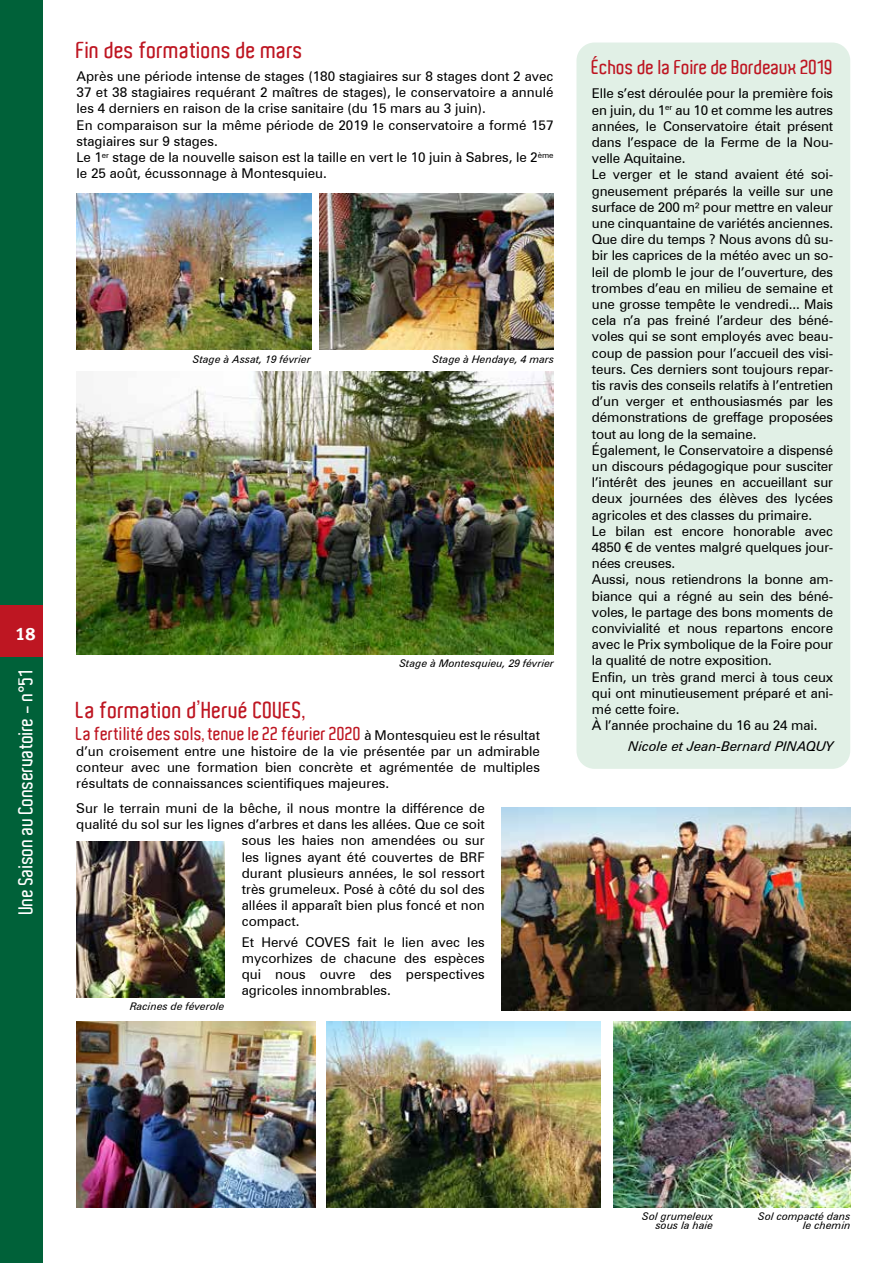
<style>
.page{position:relative;width:893px;height:1263px;background:#fff}
.page>*{position:absolute;margin:0;border:0;box-sizing:border-box;transform-origin:0 0}
.t1{font:600 22.5px "Aldo";letter-spacing:.01em;color:#be1622}
.t2{font:600 19.5px "Aldo";color:#fff}
.t3{font:600 19.5px "Aldo";color:#be1622}
.t4{font:600 18px "Aldo";letter-spacing:.01em;color:#be1622}
.t5{font:18px "Meta Bold CELF Roman";color:#fff}
.t6{font:13.5px/16.2px "Zurich BT";letter-spacing:-.01em;color:#000;text-align:justify}
.t7{font:italic 13.5px "Zurich BT";color:#000}
.t8{font:italic 10.5px/9px "Zurich BT";color:#000;text-align:right}
.s1{font-family:"Zurich BT";font-weight:400;font-size:13.5px;color:#000}
.s2{font-family:"Arial"}
</style>
<div class="page">
<div style="left:576px;top:43px;width:274px;height:726px;background:#e1f0e6;border-radius:18px"></div>
<img style="left:76px;top:1021px;width:239px;height:187px">
<img style="left:326px;top:1021px;width:274px;height:187px">
<img style="left:613px;top:1021px;width:237px;height:187px">
<img style="left:502px;top:808px;width:349px;height:202px">
<img style="left:76px;top:841px;width:149px;height:157px">
<img style="left:77px;top:193px;width:234px;height:156px">
<img style="left:319px;top:193px;width:235px;height:156px">
<img style="left:77px;top:371px;width:477px;height:283px">
<div style="left:0;top:0;width:43px;height:1263px;background:#006139"></div>
<div style="left:0;top:606px;width:43px;height:51px;background:#be1622"></div>
<h3 class="t5" style="left:15px;top:623px;width:22px">18</h3>
<h2 class="t2" style="left:15px;top:914px;width:246px;rotate:-90deg">Une Saison au Conservatoire - n°51</h2>
<h1 class="t1" style="left:77px;top:38px;width:228px">Fin des formations de mars</h1>
<p class="t6" style="left:77px;top:68px;width:479px;text-align:left">Après une période intense de stages (180 stagiaires sur 8 stages dont 2 avec 37 et 38 stagiaires requérant 2 maîtres de stages), le conservatoire a annulé les 4 derniers en raison de la crise sanitaire (du 15 mars au 3 juin).<br>En comparaison sur la même période de 2019 le conservatoire a formé 157 stagiaires sur 9 stages.<br>Le 1<sup>er</sup> stage de la nouvelle saison est la taille en vert le 10 juin à Sabres, le 2<sup>ème </sup>le 25 août, écussonnage à Montesquieu.</p>
<p class="t8" style="left:193px;top:354px;width:120px">Stage à Assat, 19 février</p>
<p class="t8" style="left:432px;top:354px;width:123px">Stage à Hendaye, 4 mars</p>
<p class="t8" style="left:399px;top:659px;width:156px">Stage à Montesquieu, 29 février</p>
<h1 class="t1" style="left:76px;top:697px;width:231px">La formation d’Hervé COVES,</h1>
<h3 class="t4" style="left:76px;top:723px;width:465px">La fertilité des sols, tenue le 22 février 2020 <span class="s1">à Montesquieu est le résultat</span></h3>
<p class="t6" style="left:76px;top:743px;width:465px">d’un croisement entre une histoire de la vie présentée par un admirable conteur avec une formation bien concrète et agrémentée de multiples résultats de connaissances scientifiques majeures.</p>
<p class="t6" style="left:76px;top:800px;width:410px">Sur le terrain muni de la bêche, il nous montre la différence de</p>
<p class="t6" style="left:76px;top:816px;width:410px">qualité du sol sur les lignes d’arbres et dans les allées. Que ce soit</p>
<p class="t6" style="left:242px;top:832px;width:244px">sous les haies non amendées ou sur</p>
<p class="t6" style="left:242px;top:848px;width:244px">les lignes ayant été couvertes de BRF</p>
<p class="t6" style="left:242px;top:865px;width:244px">durant plusieurs années, le sol ressort</p>
<p class="t6" style="left:242px;top:881px;width:244px">très grumeleux. Posé à côté du sol des</p>
<p class="t6" style="left:242px;top:897px;width:244px">allées il apparaît bien plus foncé et non</p>
<p class="t6" style="left:242px;top:913px;width:59px">compact.</p>
<p class="t6" style="left:242px;top:934px;width:244px">Et Hervé COVES fait le lien avec les mycorhizes de chacune des espèces qui nous ouvre des perspectives agricoles innombrables.</p>
<p class="t8" style="left:130px;top:1002px;width:96px">Racines de féverole</p>
<h2 class="t3" style="left:592px;top:56px;width:243px">Échos de la Foire de Bordeaux 2019</h2>
<p class="t6" style="left:592px;top:85px;width:243px;text-align:left">Elle s’est déroulée pour la première fois en juin, du 1<sup>er</sup> au 10 et comme les autres années, le Conservatoire était présent dans l’espace de la Ferme de la Nou&shy;velle Aquitaine.<br>Le verger et le stand avaient été soi&shy;gneusement préparés la veille sur une surface de 200 m² pour mettre en valeur une cinquantaine de variétés anciennes.<br>Que dire du temps ? Nous avons dû su&shy;bir les caprices de la météo avec un so&shy;leil de plomb le jour de l’ouverture, des trombes d’eau en milieu de semaine et une grosse tempête le vendredi... Mais cela n’a pas freiné l’ardeur des béné&shy;voles qui se sont employés avec beau&shy;coup de passion pour l’accueil des visi&shy;teurs. Ces derniers sont toujours repar&shy;tis ravis des conseils relatifs à l’entretien d’un verger et enthousiasmés par les démonstrations de greffage proposées tout au long de la semaine.<br>Également, le Conservatoire a dispensé un discours pédagogique pour susciter l’intérêt des jeunes en accueillant sur deux journées des élèves des lycées agricoles et des classes du primaire.<br>Le bilan est encore honorable avec 4850 <span class="s2">€</span> de ventes malgré quelques jour&shy;nées creuses.<br>Aussi, nous retiendrons la bonne am&shy;biance qui a régné au sein des béné&shy;voles, le partage des bons moments de convivialité et nous repartons encore avec le Prix symbolique de la Foire pour la qualité de notre exposition.<br>Enfin, un très grand merci à tous ceux qui ont minutieusement préparé et ani&shy;mé cette foire.<br>À l’année prochaine du 16 au 24 mai.</p>
<p class="t7" style="left:629px;top:738px;width:206px">Nicole et Jean-Bernard PINAQUY</p>
<p class="t8" style="left:642px;top:1212px;width:73px">Sol grumeleux sous la haie</p>
<p class="t8" style="left:758px;top:1212px;width:94px">Sol compacté dans le chemin</p>
</div>
